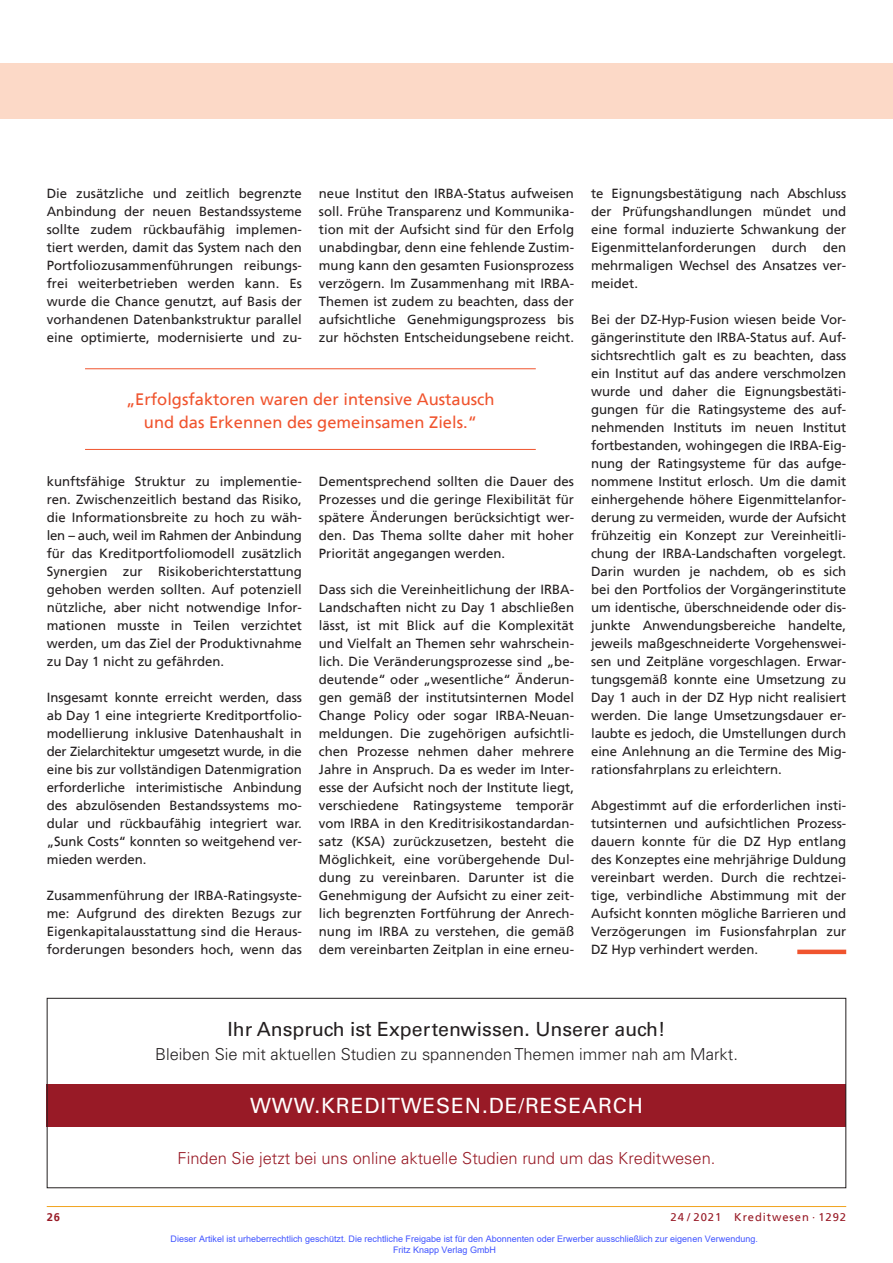
<style>
.page{position:relative;width:893px;height:1263px;background:#fff}
.page>*{position:absolute;margin:0;border:0;box-sizing:border-box;transform-origin:0 0}
.t1{font:21px "Univers";letter-spacing:.04em;color:#fff}
.t2{font:19.5px "Univers";color:#231f20}
.t3{font:16.5px/22.5px "Frutiger";color:#f0542e;text-align:center}
.t4{font:300 16.5px "Univers";color:#231f20}
.t5{font:300 16.5px "Univers";color:#981a26}
.t6{font:13.2px/18px "Frutiger";color:#231f20;text-align:justify}
.t7{font:11.25px "Frutiger";letter-spacing:.08em;color:#981a26}
.t8{font:700 11.25px "Frutiger";color:#981a26}
.t9{font:9px/10.8px "Arial";color:#4054ff}
</style>
<div class="page">
<hr style="left:47px;top:1206px;width:799px;height:1px;background:#f1a31e">
<div style="left:0;top:64px;width:893px;height:55px;background:#fcd9c7"></div>
<div style="left:797px;top:949px;width:49px;height:5px;background:#f0542e"></div>
<hr style="left:85px;top:368px;width:451px;height:1px;background:#f0542e">
<hr style="left:85px;top:449px;width:451px;height:1px;background:#f0542e">
<div style="left:47px;top:1084px;width:799px;height:43px;background:#981a26"></div>
<div style="left:47px;top:998px;width:799px;height:190px;border:1px solid #231f20"></div>
<p class="t6" style="left:47px;top:185px;width:257px">Die zusätzliche und zeitlich begrenzte Anbindung der neuen Bestandssysteme sollte zudem rückbaufähig implemen&shy;tiert werden, damit das System nach den Portfoliozusammenführungen reibungs&shy;frei weiterbetrieben werden kann. Es wurde die Chance genutzt, auf Basis der vorhandenen Datenbankstruktur parallel eine optimierte, modernisierte und zu-</p>
<p class="t6" style="left:319px;top:185px;width:257px">neue Institut den IRBA-Status aufweisen soll. Frühe Transparenz und Kommunika&shy;tion mit der Aufsicht sind für den Erfolg unabdingbar, denn eine fehlende Zustim&shy;mung kann den gesamten Fusionsprozess verzögern. Im Zusammenhang mit IRBA-Themen ist zudem zu beachten, dass der aufsichtliche Genehmigungsprozess bis zur höchsten Entscheidungsebene reicht.</p>
<p class="t3" style="left:126px;top:389px;width:370px">„Erfolgsfaktoren waren der intensive Austausch und das Erkennen des gemeinsamen Ziels.“</p>
<p class="t6" style="left:47px;top:473px;width:257px">kunftsfähige Struktur zu implementie&shy;ren. Zwischenzeitlich bestand das Risiko, die Informationsbreite zu hoch zu wäh&shy;len – auch, weil im Rahmen der Anbindung für das Kreditportfoliomodell zusätzlich Synergien zur Risikoberichterstattung gehoben werden sollten. Auf potenziell nützliche, aber nicht notwendige Infor&shy;mationen musste in Teilen verzichtet werden, um das Ziel der Produktivnahme zu Day 1 nicht zu gefährden.</p>
<p class="t6" style="left:47px;top:689px;width:257px">Insgesamt konnte erreicht werden, dass ab Day 1 eine integrierte Kreditportfolio&shy;modellierung inklusive Datenhaushalt in der Zielarchitektur umgesetzt wurde, in die eine bis zur vollständigen Datenmigration erforderliche interimistische Anbindung des abzulösenden Bestandssystems mo&shy;dular und rückbaufähig integriert war. „Sunk Costs“ konnten so weitgehend ver&shy;mieden werden.</p>
<p class="t6" style="left:47px;top:887px;width:257px">Zusammenführung der IRBA-Ratingsyste&shy;me: Aufgrund des direkten Bezugs zur Eigenkapitalausstattung sind die Heraus&shy;forderungen besonders hoch, wenn das</p>
<p class="t6" style="left:319px;top:473px;width:257px">Dementsprechend sollten die Dauer des Prozesses und die geringe Flexibilität für spätere Änderungen berücksichtigt wer&shy;den. Das Thema sollte daher mit hoher Priorität angegangen werden.</p>
<p class="t6" style="left:319px;top:581px;width:257px">Dass sich die Vereinheitlichung der IRBA-Landschaften nicht zu Day 1 abschließen lässt, ist mit Blick auf die Komplexität und Vielfalt an Themen sehr wahrschein&shy;lich. Die Veränderungsprozesse sind „be&shy;deutende“ oder „wesentliche“ Änderun&shy;gen gemäß der institutsinternen Model Change Policy oder sogar IRBA-Neuan&shy;meldungen. Die zugehörigen aufsichtli&shy;chen Prozesse nehmen daher mehrere Jahre in Anspruch. Da es weder im Inter&shy;esse der Aufsicht noch der Institute liegt, verschiedene Ratingsysteme temporär vom IRBA in den Kreditrisikostandardan&shy;satz (KSA) zurückzusetzen, besteht die Möglichkeit, eine vorübergehende Dul&shy;dung zu vereinbaren. Darunter ist die Genehmigung der Aufsicht zu einer zeit&shy;lich begrenzten Fortführung der Anrech&shy;nung im IRBA zu verstehen, die gemäß dem vereinbarten Zeitplan in eine erneu-</p>
<p class="t6" style="left:591px;top:185px;width:257px">te Eignungsbestätigung nach Abschluss der Prüfungshandlungen mündet und eine formal induzierte Schwankung der Eigenmittelanforderungen durch den mehrmaligen Wechsel des Ansatzes ver&shy;meidet.</p>
<p class="t6" style="left:591px;top:311px;width:257px">Bei der DZ-Hyp-Fusion wiesen beide Vor&shy;gängerinstitute den IRBA-Status auf. Auf&shy;sichtsrechtlich galt es zu beachten, dass ein Institut auf das andere verschmolzen wurde und daher die Eignungsbestäti&shy;gungen für die Ratingsysteme des auf&shy;nehmenden Instituts im neuen Institut fortbestanden, wohingegen die IRBA-Eig&shy;nung der Ratingsysteme für das aufge&shy;nommene Institut erlosch. Um die damit einhergehende höhere Eigenmittelanfor&shy;derung zu vermeiden, wurde der Aufsicht frühzeitig ein Konzept zur Vereinheitli&shy;chung der IRBA-Landschaften vorgelegt.<br>Darin wurden je nachdem, ob es sich bei den Portfolios der Vorgängerinstitute um identische, überschneidende oder dis&shy;junkte Anwendungsbereiche handelte, jeweils maßgeschneiderte Vorgehenswei&shy;sen und Zeitpläne vorgeschlagen. Erwar&shy;tungsgemäß konnte eine Umsetzung zu Day 1 auch in der DZ Hyp nicht realisiert werden. Die lange Umsetzungsdauer er&shy;laubte es jedoch, die Umstellungen durch eine Anlehnung an die Termine des Mig&shy;rationsfahrplans zu erleichtern.</p>
<p class="t6" style="left:591px;top:797px;width:257px">Abgestimmt auf die erforderlichen insti&shy;tutsinternen und aufsichtlichen Prozess&shy;dauern konnte für die DZ Hyp entlang des Konzeptes eine mehrjährige Duldung vereinbart werden. Durch die rechtzei&shy;tige, verbindliche Abstimmung mit der Aufsicht konnten mögliche Barrieren und Verzögerungen im Fusionsfahrplan zur DZ Hyp verhindert werden.</p>
<h2 class="t2" style="left:227px;top:1017px;width:440px">Ihr Anspruch ist Expertenwissen. Unserer auch!</h2>
<p class="t4" style="left:155px;top:1044px;width:584px">Bleiben Sie mit aktuellen Studien zu spannenden Themen immer nah am Markt.</p>
<h1 class="t1" style="left:250px;top:1093px;width:394px">WWW.KREDITWESEN.DE/RESEARCH</h1>
<p class="t5" style="left:177px;top:1148px;width:539px">Finden Sie jetzt bei uns online aktuelle Studien rund um das Kreditwesen.</p>
<p class="t8" style="left:47px;top:1211px;width:15px">26</p>
<p class="t7" style="left:671px;top:1211px;width:177px">24 / 2021 Kreditwesen · 1292</p>
<p class="t9" style="left:393px;top:1233px;width:366px;text-indent:-223px">Dieser Artikel ist urheberrechtlich geschützt. Die rechtliche Freigabe ist für den Abonnenten oder Erwerber ausschließlich zur eigenen Verwendung.<br>Fritz Knapp Verlag GmbH</p>
</div>
